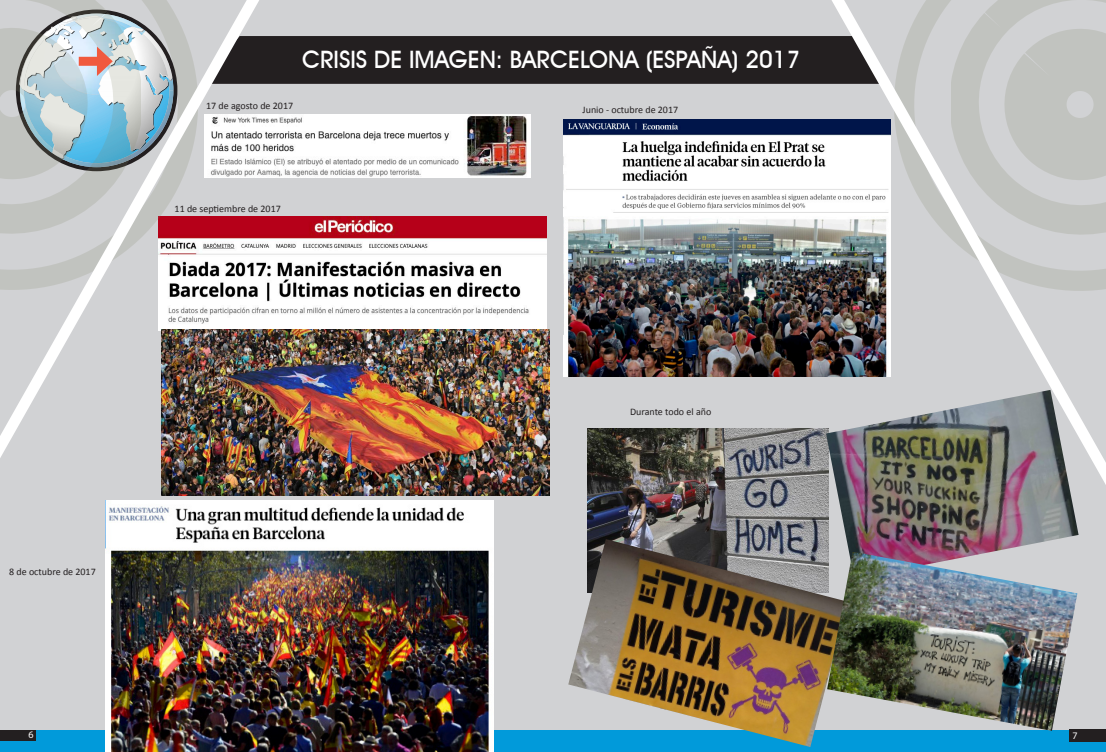
<style>
.page{position:relative;width:1106px;height:752px;background:#fff}
.page>*{position:absolute;margin:0;border:0;box-sizing:border-box;transform-origin:0 0}
.t1{font:500 24px "Avant Garde IT Cby BT";color:#fff}
.t2{font:10px "Calibri";color:#231f20}
.t3{font:10px "Myriad Pro";color:#fff}
</style>
<div class="page">
<div style="left:0;top:518px;width:1106px;height:233px;background:#019ada"></div>
<div style="left:0;top:729px;width:36px;height:11px;background:#231f20"></div>
<div style="left:0;top:0;width:1106px;height:729px;background:#d1d2d4"></div>
<img style="left:282px;top:217px;width:265px;height:112px">
<div style="left:282px;top:36px;width:527px;height:48px;background:#231f20"></div>
<svg style="left:0;top:0;width:282px;height:496px"></svg>
<div style="left:1070px;top:729px;width:36px;height:12px;background:#231f20"></div>
<svg style="left:809px;top:0;width:297px;height:535px"></svg>
<img style="left:205px;top:114px;width:325px;height:64px">
<svg style="left:0;top:0;width:177px;height:234px"></svg>
<img style="left:161px;top:329px;width:388px;height:166px">
<img style="left:105px;top:500px;width:388px;height:251px">
<img style="left:563px;top:119px;width:327px;height:257px">
<img style="left:587px;top:428px;width:239px;height:111px">
<img style="left:826px;top:389px;width:252px;height:162px">
<img style="left:568px;top:539px;width:279px;height:207px">
<img style="left:827px;top:551px;width:250px;height:179px">
<p class="t2" style="left:9px;top:565px;width:88px">8 de octubre de 2017</p>
<p class="t3" style="left:28px;top:728px;width:7px">6</p>
<p class="t1" style="left:302px;top:45px;width:500px">CRISIS DE IMAGEN: BARCELONA (ESPAÑA) 2017</p>
<p class="t2" style="left:206px;top:100px;width:88px">17 de agosto de 2017</p>
<p class="t2" style="left:582px;top:104px;width:97px">Junio - octubre de 2017</p>
<p class="t2" style="left:175px;top:202px;width:108px">11 de septiembre de 2017</p>
<p class="t2" style="left:630px;top:405px;width:83px">Durante todo el año</p>
<p class="t3" style="left:1072px;top:729px;width:7px">7</p>
</div>
